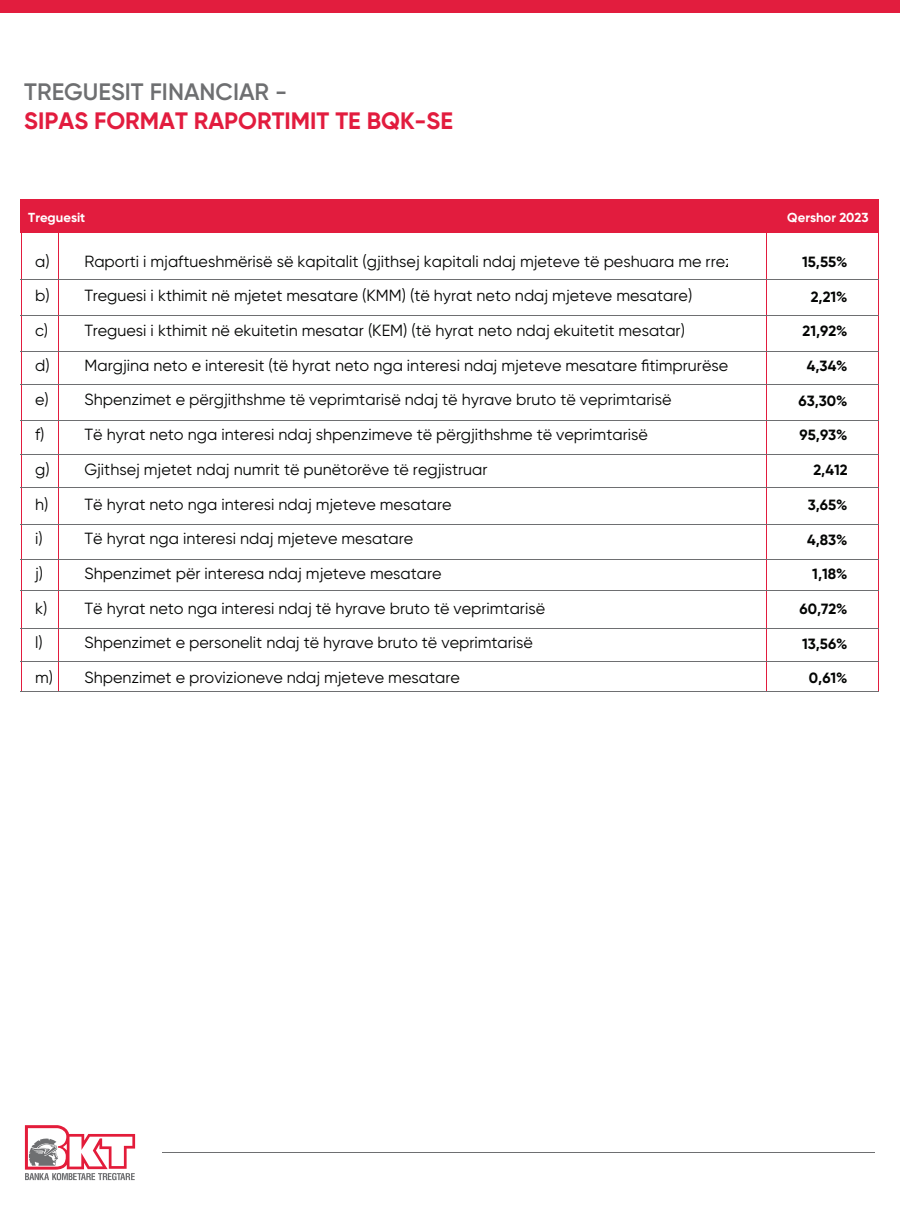
<style>
.page{position:relative;width:900px;height:1205px;background:#fff}
.page>*{position:absolute;margin:0;border:0;box-sizing:border-box;transform-origin:0 0}
.t1{font:700 23.75px "Gilroy";color:#e21c3e}
.t2{font:600 23.75px "Gilroy";color:#6e6f71}
.t3{font:16.12px/34.6px "Gilroy";color:#040504}
.t4{font:700 14.88px "Gilroy";color:#040504}
.t5{font:700 13.12px "Gilroy";color:#fff}
</style>
<div class="page">
<div style="left:21px;top:199px;width:858px;height:34px;background:#e21c3e"></div>
<div style="left:0;top:0;width:900px;height:13px;background:#e21d3e"></div>
<hr style="left:878px;top:232px;width:1px;height:460px;background:#e21c3e">
<hr style="left:21px;top:232px;width:1px;height:460px;background:#e21c3e">
<hr style="left:766px;top:232px;width:1px;height:460px;background:#e21c3e">
<hr style="left:59px;top:232px;width:1px;height:460px;background:#e21c3e">
<hr style="left:21px;top:691px;width:858px;height:1px;background:#6e6f71">
<hr style="left:21px;top:661px;width:858px;height:1px;background:#6e6f71">
<hr style="left:21px;top:627px;width:858px;height:1px;background:#6e6f71">
<hr style="left:21px;top:590px;width:858px;height:1px;background:#6e6f71">
<hr style="left:21px;top:559px;width:858px;height:1px;background:#6e6f71">
<hr style="left:21px;top:524px;width:858px;height:1px;background:#6e6f71">
<hr style="left:21px;top:487px;width:858px;height:1px;background:#6e6f71">
<hr style="left:21px;top:454px;width:858px;height:1px;background:#6e6f71">
<hr style="left:21px;top:420px;width:858px;height:1px;background:#6e6f71">
<hr style="left:21px;top:384px;width:858px;height:1px;background:#6e6f71">
<hr style="left:21px;top:351px;width:858px;height:1px;background:#6e6f71">
<hr style="left:21px;top:315px;width:858px;height:1px;background:#6e6f71">
<hr style="left:21px;top:279px;width:858px;height:1px;background:#6e6f71">
<svg style="left:25px;top:1125px;width:110px;height:55px"></svg>
<hr style="left:163px;top:1152px;width:712px;height:1px;background:#6e6f71">
<h1 class="t2" style="left:24px;top:77px;width:264px">TREGUESIT FINANCIAR -</h1>
<h1 class="t1" style="left:24px;top:106px;width:430px">SIPAS FORMAT RAPORTIMIT TE BQK-SE</h1>
<p class="t5" style="left:28px;top:209px;width:59px">Treguesit</p>
<p class="t5" style="left:787px;top:209px;width:83px">Qershor 2023</p>
<p class="t3" style="left:35px;top:243px;width:715px">a) Raporti i mjaftueshmërisë së kapitalit (gjithsej kapitali ndaj mjeteve të peshuara me rrezik)</p>
<p class="t4" style="left:802px;top:252px;width:47px">15,55%</p>
<p class="t3" style="left:35px;top:278px;width:659px">b) Treguesi i kthimit në mjetet mesatare (KMM) (të hyrat neto ndaj mjeteve mesatare)</p>
<p class="t4" style="left:811px;top:287px;width:38px">2,21%</p>
<p class="t3" style="left:35px;top:313px;width:651px">c) Treguesi i kthimit në ekuitetin mesatar (KEM) (të hyrat neto ndaj ekuitetit mesatar)</p>
<p class="t4" style="left:803px;top:322px;width:47px">21,92%</p>
<p class="t3" style="left:35px;top:348px;width:699px">d) Margjina neto e interesit (të hyrat neto nga interesi ndaj mjeteve mesatare fitimprurëse)</p>
<p class="t4" style="left:807px;top:356px;width:42px">4,34%</p>
<p class="t3" style="left:35px;top:382px;width:638px">e) Shpenzimet e përgjithshme të veprimtarisë ndaj të hyrave bruto të veprimtarisë</p>
<p class="t4" style="left:798px;top:391px;width:51px">63,30%</p>
<p class="t3" style="left:35px;top:417px;width:11px">f)</p>
<p class="t3" style="left:85px;top:417px;width:565px">Të hyrat neto nga interesi ndaj shpenzimeve të përgjithshme të veprimtarisë</p>
<p class="t4" style="left:800px;top:426px;width:50px">95,93%</p>
<p class="t3" style="left:35px;top:452px;width:454px">g) Gjithsej mjetet ndaj numrit të punëtorëve të regjistruar h) Të hyrat neto nga interesi ndaj mjeteve mesatare</p>
<p class="t4" style="left:813px;top:461px;width:36px">2,412</p>
<p class="t4" style="left:808px;top:495px;width:41px">3,65%</p>
<p class="t3" style="left:35px;top:521px;width:9px">i)</p>
<p class="t3" style="left:85px;top:521px;width:330px">Të hyrat nga interesi ndaj mjeteve mesatare</p>
<p class="t4" style="left:807px;top:530px;width:42px">4,83%</p>
<p class="t3" style="left:35px;top:556px;width:10px">j)</p>
<p class="t3" style="left:85px;top:556px;width:359px">Shpenzimet për interesa ndaj mjeteve mesatare</p>
<p class="t4" style="left:812px;top:565px;width:37px">1,18%</p>
<p class="t3" style="left:35px;top:590px;width:512px">k) Të hyrat neto nga interesi ndaj të hyrave bruto të veprimtarisë</p>
<p class="t4" style="left:800px;top:599px;width:50px">60,72%</p>
<p class="t3" style="left:35px;top:625px;width:9px">l)</p>
<p class="t3" style="left:85px;top:625px;width:450px">Shpenzimet e personelit ndaj të hyrave bruto të veprimtarisë</p>
<p class="t4" style="left:802px;top:634px;width:47px">13,56%</p>
<p class="t3" style="left:35px;top:660px;width:426px">m) Shpenzimet e provizioneve ndaj mjeteve mesatare</p>
<p class="t4" style="left:809px;top:669px;width:40px">0,61%</p>
</div>
